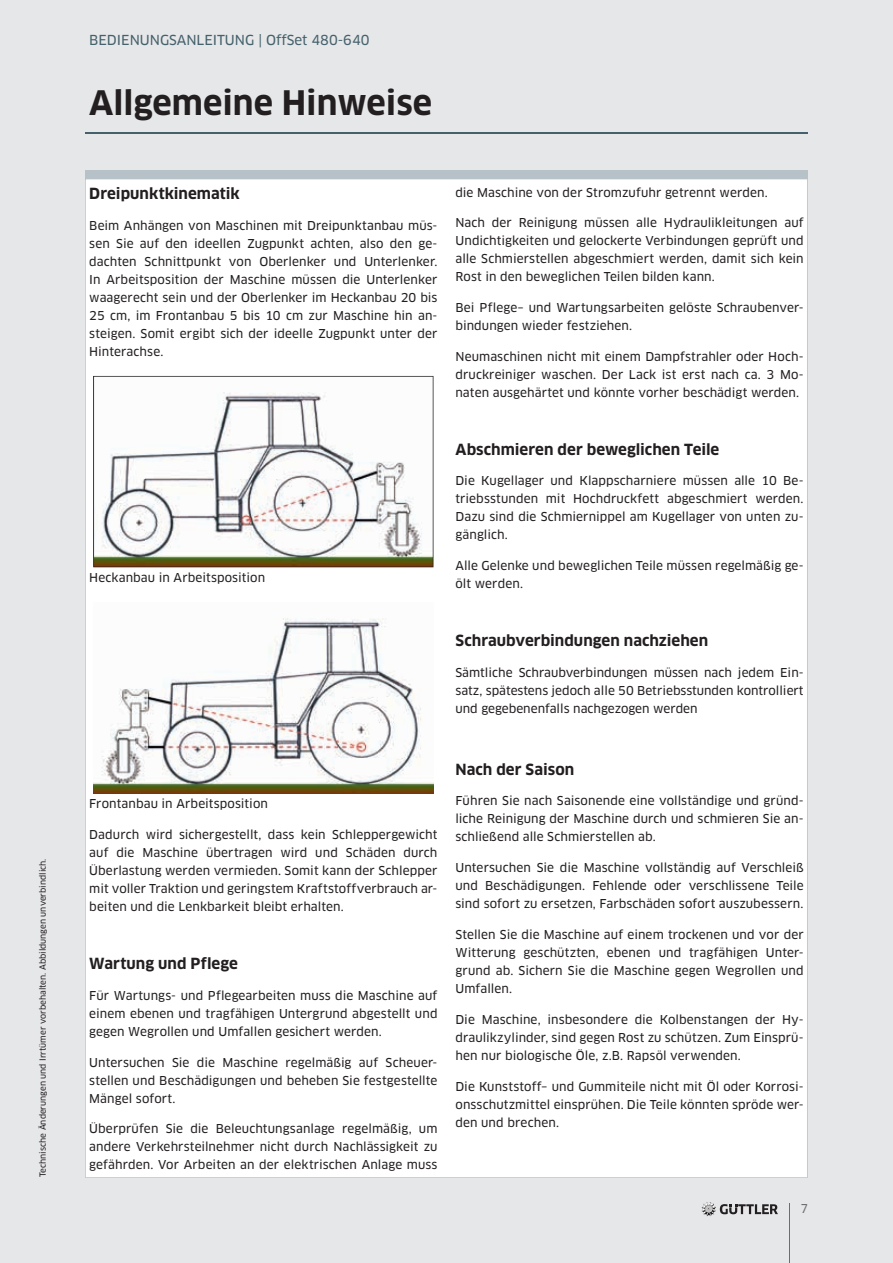
<style>
.page{position:relative;width:893px;height:1263px;background:#e6e7e9}
.page>*{position:absolute;margin:0;border:0;box-sizing:border-box;transform-origin:0 0}
.t1{font:700 33px "Clan Pro";color:#231f20}
.t2{font:700 15px "Clan Pro";color:#231f20}
.t3{font:13.5px "Clan Pro News";color:#45616b}
.t4{font:12px/18px "Clan Pro News";letter-spacing:.005em;color:#231f20;text-align:justify}
.t5{font:12px "Clan Pro Narr News";color:#6c6d70}
.t6{font:8.25px "Clan Pro News";color:#231f20}
</style>
<div class="page">
<div style="left:85px;top:170px;width:723px;height:9px;background:#b7c2c8"></div>
<hr style="left:85px;top:132px;width:723px;height:1px;background:#45616b">
<div style="left:85px;top:179px;width:723px;height:999px;background:#fff"></div>
<hr style="left:789px;top:1203px;width:1px;height:60px;background:#6c6d70">
<svg style="left:702px;top:1202px;width:76px;height:14px"></svg>
<svg style="left:93px;top:376px;width:340px;height:191px;background:#e0dfdd"></svg>
<img style="left:93px;top:602px;width:340px;height:192px">
<p class="t6" style="left:38px;top:1177px;width:320px;rotate:-90deg">Technische Änderungen und Irrtümer vorbehalten. Abbildungen unverbindlich.</p>
<p class="t3" style="left:89px;top:32px;width:282px">BEDIENUNGSANLEITUNG | OffSet 480-640</p>
<h1 class="t1" style="left:89px;top:84px;width:344px">Allgemeine Hinweise</h1>
<p class="t2" style="left:89px;top:185px;width:152px">Dreipunktkinematik</p>
<p class="t4" style="left:89px;top:216px;width:350px">Beim Anhängen von Maschinen mit Dreipunktanbau müs&shy;sen Sie auf den ideellen Zugpunkt achten, also den ge&shy;dachten Schnittpunkt von Oberlenker und Unterlenker.<br>In Arbeitsposition der Maschine müssen die Unterlenker waagerecht sein und der Oberlenker im Heckanbau 20 bis 25 cm, im Frontanbau 5 bis 10 cm zur Maschine hin an&shy;steigen. Somit ergibt sich der ideelle Zugpunkt unter der Hinterachse.</p>
<p class="t4" style="left:89px;top:569px;width:177px">Heckanbau in Arbeitsposition</p>
<p class="t4" style="left:455px;top:183px;width:314px">die Maschine von der Stromzufuhr getrennt werden.</p>
<p class="t4" style="left:455px;top:214px;width:350px">Nach der Reinigung müssen alle Hydraulikleitungen auf Undichtigkeiten und gelockerte Verbindungen geprüft und alle Schmierstellen abgeschmiert werden, damit sich kein Rost in den beweglichen Teilen bilden kann.</p>
<p class="t4" style="left:455px;top:299px;width:350px">Bei Pflege– und Wartungsarbeiten gelöste Schraubenver&shy;bindungen wieder festziehen.</p>
<p class="t4" style="left:455px;top:347px;width:350px">Neumaschinen nicht mit einem Dampfstrahler oder Hoch&shy;druckreiniger waschen. Der Lack ist erst nach ca. 3 Mo&shy;naten ausgehärtet und könnte vorher beschädigt werden.</p>
<p class="t2" style="left:455px;top:440px;width:265px">Abschmieren der beweglichen Teile</p>
<p class="t4" style="left:455px;top:472px;width:350px">Die Kugellager und Klappscharniere müssen alle 10 Be&shy;triebsstunden mit Hochdruckfett abgeschmiert werden.<br>Dazu sind die Schmiernippel am Kugellager von unten zu&shy;gänglich.</p>
<p class="t4" style="left:455px;top:557px;width:350px">Alle Gelenke und beweglichen Teile müssen regelmäßig ge&shy;ölt werden.</p>
<p class="t2" style="left:455px;top:632px;width:254px">Schraubverbindungen nachziehen</p>
<p class="t4" style="left:455px;top:663px;width:350px">Sämtliche Schraubverbindungen müssen nach jedem Ein&shy;satz, spätestens jedoch alle 50 Betriebsstunden kontrolliert und gegebenenfalls nachgezogen werden</p>
<p class="t4" style="left:89px;top:795px;width:180px">Frontanbau in Arbeitsposition</p>
<p class="t4" style="left:89px;top:826px;width:350px">Dadurch wird sichergestellt, dass kein Schleppergewicht auf die Maschine übertragen wird und Schäden durch Überlastung werden vermieden. Somit kann der Schlepper mit voller Traktion und geringstem Kraftstoffverbrauch ar&shy;beiten und die Lenkbarkeit bleibt erhalten.</p>
<p class="t2" style="left:89px;top:955px;width:150px">Wartung und Pflege</p>
<p class="t4" style="left:89px;top:986px;width:350px">Für Wartungs- und Pflegearbeiten muss die Maschine auf einem ebenen und tragfähigen Untergrund abgestellt und gegen Wegrollen und Umfallen gesichert werden.</p>
<p class="t4" style="left:89px;top:1053px;width:350px">Untersuchen Sie die Maschine regelmäßig auf Scheuer&shy;stellen und Beschädigungen und beheben Sie festgestellte Mängel sofort.</p>
<p class="t4" style="left:89px;top:1120px;width:350px">Überprüfen Sie die Beleuchtungsanlage regelmäßig, um andere Verkehrsteilnehmer nicht durch Nachlässigkeit zu gefährden. Vor Arbeiten an der elektrischen Anlage muss</p>
<p class="t2" style="left:455px;top:760px;width:120px">Nach der Saison</p>
<p class="t4" style="left:455px;top:792px;width:350px">Führen Sie nach Saisonende eine vollständige und gründ&shy;liche Reinigung der Maschine durch und schmieren Sie an&shy;schließend alle Schmierstellen ab.</p>
<p class="t4" style="left:455px;top:859px;width:350px">Untersuchen Sie die Maschine vollständig auf Verschleiß und Beschädigungen. Fehlende oder verschlissene Teile sind sofort zu ersetzen, Farbschäden sofort auszubessern.</p>
<p class="t4" style="left:455px;top:925px;width:350px">Stellen Sie die Maschine auf einem trockenen und vor der Witterung geschützten, ebenen und tragfähigen Unter&shy;grund ab. Sichern Sie die Maschine gegen Wegrollen und Umfallen.</p>
<p class="t4" style="left:455px;top:1010px;width:350px">Die Maschine, insbesondere die Kolbenstangen der Hy&shy;draulikzylinder, sind gegen Rost zu schützen. Zum Einsprü&shy;hen nur biologische Öle, z.B. Rapsöl verwenden.</p>
<p class="t4" style="left:455px;top:1077px;width:350px">Die Kunststoff– und Gummiteile nicht mit Öl oder Korrosi&shy;onsschutzmittel einsprühen. Die Teile könnten spröde wer&shy;den und brechen.</p>
<p class="t5" style="left:801px;top:1201px;width:9px">7</p>
</div>
